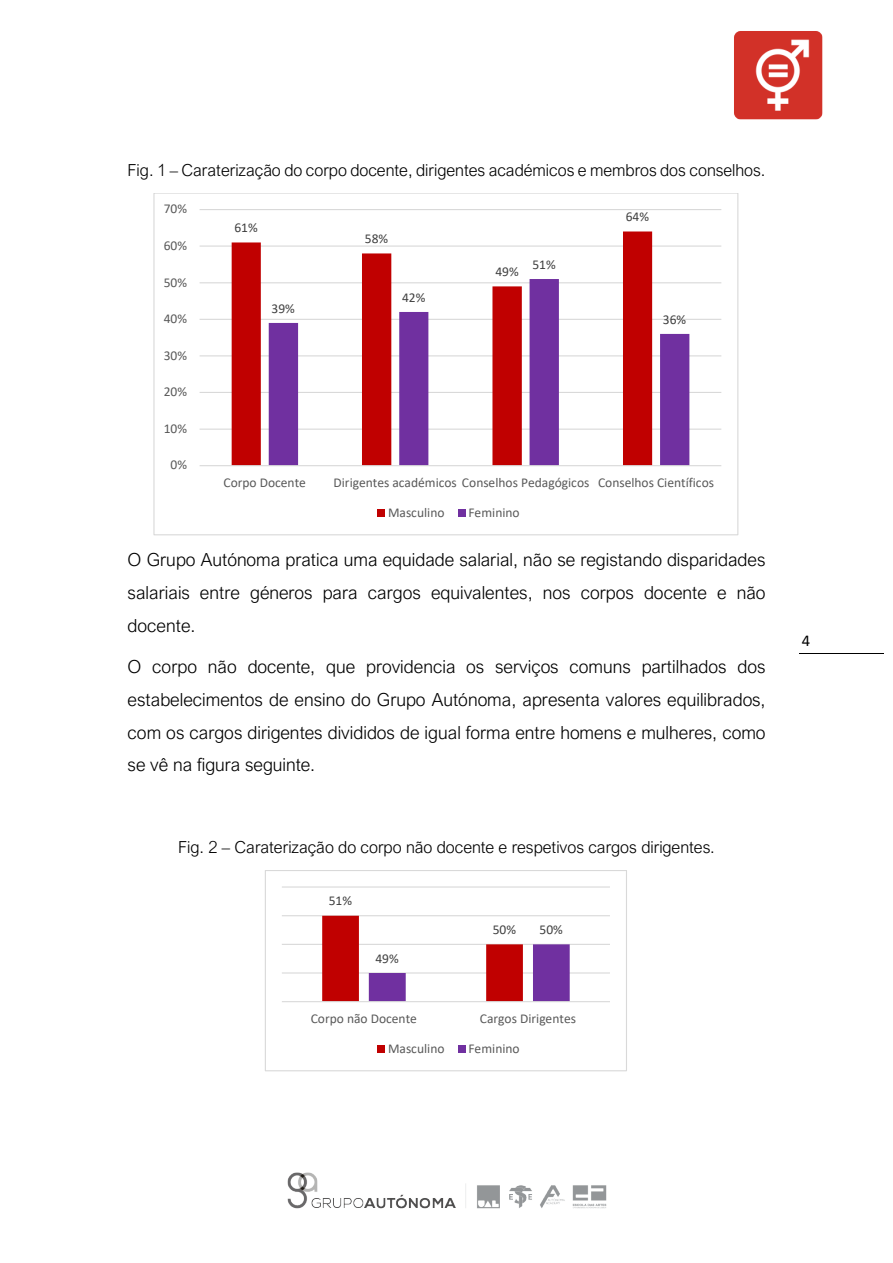
<style>
.page{position:relative;width:893px;height:1263px;background:#fff}
.page>*{position:absolute;margin:0;border:0;box-sizing:border-box;transform-origin:0 0}
.t1{font:300 18px/32.7px "Arial Nova";color:#000;text-align:justify}
.t2{font:300 16.5px "Arial Nova";color:#000}
.t3{font:16.5px "Calibri";color:#000}
.t4{font:13.5px "Calibri";color:#595959}
.t5{font:13.5px "Calibri";color:#404040}
</style>
<div class="page">
<hr style="left:800px;top:653px;width:84px;height:1px;background:#000">
<img style="left:734px;top:31px;width:89px;height:89px">
<img style="left:287px;top:1172px;width:320px;height:37px">
<hr style="left:200px;top:429px;width:521px;height:1px;background:#d9d9d9">
<hr style="left:200px;top:392px;width:521px;height:1px;background:#d9d9d9">
<hr style="left:200px;top:355px;width:521px;height:1px;background:#d9d9d9">
<hr style="left:200px;top:319px;width:521px;height:1px;background:#d9d9d9">
<hr style="left:200px;top:282px;width:521px;height:1px;background:#d9d9d9">
<hr style="left:200px;top:245px;width:521px;height:2px;background:#d9d9d9">
<hr style="left:200px;top:209px;width:521px;height:1px;background:#d9d9d9">
<svg style="left:232px;top:231px;width:420px;height:234px"></svg>
<svg style="left:269px;top:279px;width:420px;height:186px"></svg>
<hr style="left:200px;top:465px;width:521px;height:1px;background:#d9d9d9">
<div style="left:377px;top:509px;width:8px;height:8px;background:#c00000"></div>
<div style="left:458px;top:509px;width:7px;height:8px;background:#7030a0"></div>
<hr style="left:282px;top:972px;width:328px;height:1px;background:#d9d9d9">
<hr style="left:282px;top:944px;width:328px;height:1px;background:#d9d9d9">
<hr style="left:282px;top:915px;width:328px;height:1px;background:#d9d9d9">
<hr style="left:282px;top:886px;width:328px;height:2px;background:#d9d9d9">
<svg style="left:322px;top:916px;width:248px;height:85px"></svg>
<hr style="left:282px;top:1001px;width:328px;height:1px;background:#d9d9d9">
<div style="left:377px;top:1045px;width:8px;height:8px;background:#c00000"></div>
<div style="left:458px;top:1045px;width:7px;height:8px;background:#7030a0"></div>
<div style="left:265px;top:870px;width:362px;height:201px;border:1px solid #d9d9d9"></div>
<p class="t2" style="left:128px;top:161px;width:639px">Fig. 1 – Caraterização do corpo docente, dirigentes académicos e membros dos conselhos.</p>
<p class="t4" style="left:164px;top:200px;width:25px">70%</p>
<p class="t4" style="left:164px;top:236px;width:25px">60%</p>
<p class="t4" style="left:164px;top:273px;width:25px">50%</p>
<p class="t4" style="left:164px;top:309px;width:25px">40%</p>
<p class="t4" style="left:164px;top:346px;width:25px">30%</p>
<p class="t4" style="left:164px;top:382px;width:25px">20%</p>
<p class="t4" style="left:164px;top:419px;width:25px">10%</p>
<p class="t4" style="left:171px;top:456px;width:18px">0%</p>
<p class="t5" style="left:234px;top:218px;width:25px">61%</p>
<p class="t5" style="left:272px;top:299px;width:25px">39%</p>
<p class="t5" style="left:365px;top:229px;width:25px">58%</p>
<p class="t5" style="left:402px;top:288px;width:25px">42%</p>
<p class="t5" style="left:495px;top:262px;width:25px">49%</p>
<p class="t5" style="left:532px;top:255px;width:25px">51%</p>
<p class="t5" style="left:626px;top:207px;width:25px">64%</p>
<p class="t5" style="left:663px;top:310px;width:25px">36%</p>
<p class="t4" style="left:224px;top:473px;width:84px">Corpo Docente</p>
<p class="t4" style="left:334px;top:473px;width:257px">Dirigentes académicos Conselhos Pedagógicos</p>
<p class="t4" style="left:598px;top:473px;width:118px">Conselhos Científicos</p>
<p class="t4" style="left:388px;top:503px;width:58px">Masculino</p>
<p class="t4" style="left:469px;top:503px;width:53px">Feminino</p>
<p class="t1" style="left:128px;top:544px;width:639px">O Grupo Autónoma pratica uma equidade salarial, não se registando disparidades salariais entre géneros para cargos equivalentes, nos corpos docente e não docente.</p>
<p class="t1" style="left:128px;top:651px;width:639px">O corpo não docente, que providencia os serviços comuns partilhados dos estabelecimentos de ensino do Grupo Autónoma, apresenta valores equilibrados, com os cargos dirigentes divididos de igual forma entre homens e mulheres, como se vê na figura seguinte.</p>
<p class="t2" style="left:178px;top:838px;width:538px">Fig. 2 – Caraterização do corpo não docente e respetivos cargos dirigentes.</p>
<p class="t5" style="left:329px;top:891px;width:25px">51%</p>
<p class="t5" style="left:375px;top:949px;width:25px">49%</p>
<p class="t5" style="left:493px;top:920px;width:25px">50%</p>
<p class="t5" style="left:540px;top:920px;width:25px">50%</p>
<p class="t4" style="left:311px;top:1009px;width:108px">Corpo não Docente</p>
<p class="t4" style="left:480px;top:1009px;width:98px">Cargos Dirigentes</p>
<p class="t4" style="left:388px;top:1039px;width:58px">Masculino</p>
<p class="t4" style="left:469px;top:1039px;width:53px">Feminino</p>
<p class="t3" style="left:802px;top:629px;width:10px">4</p>
</div>
